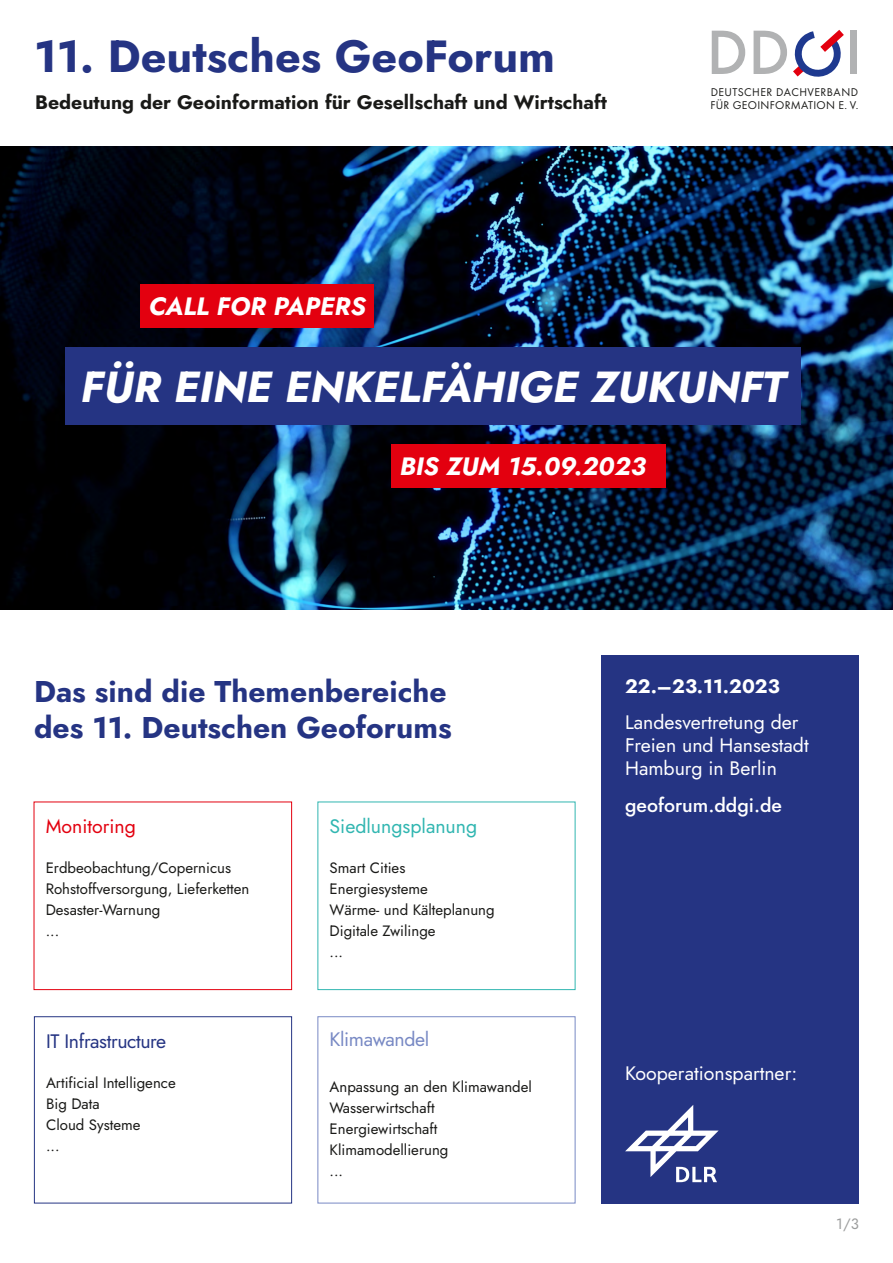
<style>
.page{position:relative;width:893px;height:1263px;background:#fff}
.page>*{position:absolute;margin:0;border:0;box-sizing:border-box;transform-origin:0 0}
.t1{font:500 64.95px "Futura PT";color:#b1b2b3}
.t2{font:700 45px "Jost";color:#253483}
.t3{font:italic 700 43.5px "Jost";color:#fff}
.t4{font:700 30px/36px "Jost";color:#253483}
.t5{font:italic 700 25.05px "Jost";color:#fff}
.t6{font:19.5px/23.4px "Jost";color:#fff}
.t7{font:700 19.5px "Jost";color:#1a1a18}
.t8{font:500 19.5px "Jost";color:#fff}
.t9{font:19.5px "Jost";letter-spacing:-.02em;color:#253483}
.t10{font:19.5px "Jost";color:#31b6b1}
.t11{font:700 19.5px "Jost";color:#fff}
.t12{font:19.5px "Jost";letter-spacing:-.02em;color:#7889c4}
.t13{font:19.5px "Jost";color:#e3000f}
.t14{font:15px/21px "Jost";color:#1a1a18}
.t15{font:15px "Jost";color:#9c9d9d}
.t16{font:11.7px/12.3px "Futura PT";letter-spacing:.025em;color:#1a1a18}
</style>
<div class="page">
<div style="left:601px;top:655px;width:258px;height:548px;background:#253483"></div>
<img style="left:0;top:146px;width:893px;height:463px">
<div style="left:65px;top:347px;width:736px;height:77px;background:#253483"></div>
<div style="left:140px;top:284px;width:234px;height:43px;background:#e3000f"></div>
<div style="left:391px;top:444px;width:274px;height:44px;background:#e3000f"></div>
<svg style="left:793px;top:29px;width:51px;height:48px"></svg>
<svg style="left:625px;top:1105px;width:94px;height:77px"></svg>
<div style="left:34px;top:801px;width:258px;height:189px;border:1px solid #e3000f"></div>
<div style="left:34px;top:1016px;width:258px;height:187px;border:1px solid #253483"></div>
<div style="left:317px;top:1016px;width:258px;height:187px;border:1px solid #7889c4"></div>
<h2 class="t2" style="left:34px;top:26px;width:523px">11. Deutsches GeoForum</h2>
<h3 class="t7" style="left:35px;top:89px;width:573px">Bedeutung der Geoinformation für Gesellschaft und Wirtschaft</h3>
<h3 class="t5" style="left:149px;top:289px;width:218px">CALL FOR PAPERS</h3>
<h1 class="t1" style="left:706px;top:13px;width:157px">DD I</h1>
<p class="t16" style="left:710px;top:86px;width:149px">DEUTSCHER DACHVERBAND<br>FÜR GEOINFORMATION E. V.</p>
<h3 class="t3" style="left:81px;top:357px;width:706px">FÜR EINE ENKELFÄHIGE ZUKUNFT</h3>
<h3 class="t5" style="left:400px;top:449px;width:247px">BIS ZUM 15.09.2023</h3>
<h3 class="t4" style="left:34px;top:674px;width:419px">Das sind die Themenbereiche des 11. Deutschen Geoforums</h3>
<h3 class="t11" style="left:625px;top:672px;width:156px">22.–23.11.2023</h3>
<h3 class="t6" style="left:625px;top:710px;width:185px">Landesvertretung der<br>Freien und Hansestadt<br>Hamburg in Berlin</h3>
<h3 class="t8" style="left:625px;top:791px;width:158px">geoforum.ddgi.de</h3>
<h3 class="t10" style="left:330px;top:812px;width:149px">Siedlungsplanung</h3>
<h3 class="t13" style="left:46px;top:812px;width:92px">Monitoring</h3>
<p class="t14" style="left:46px;top:858px;width:205px">Erdbeobachtung/Copernicus<br>Rohstoffversorgung, Lieferketten<br>Desaster-Warnung<br>...</p>
<h3 class="t9" style="left:46px;top:1028px;width:122px">IT Infrastructure</h3>
<p class="t14" style="left:46px;top:1072px;width:131px">Artificial Intelligence<br>Big Data<br>Cloud Systeme<br>...</p>
<p class="t14" style="left:330px;top:857px;width:167px">Smart Cities<br>Energiesysteme<br>Wärme- und Kälteplanung<br>Digitale Zwilinge<br>...</p>
<h3 class="t12" style="left:330px;top:1026px;width:101px">Klimawandel</h3>
<p class="t14" style="left:330px;top:1076px;width:204px">Anpassung an den Klimawandel<br>Wasserwirtschaft<br>Energiewirtschaft<br>Klimamodellierung<br>...</p>
<h3 class="t6" style="left:625px;top:1061px;width:174px">Kooperationspartner:</h3>
<p class="t15" style="left:836px;top:1213px;width:24px">1/3</p>
</div>
